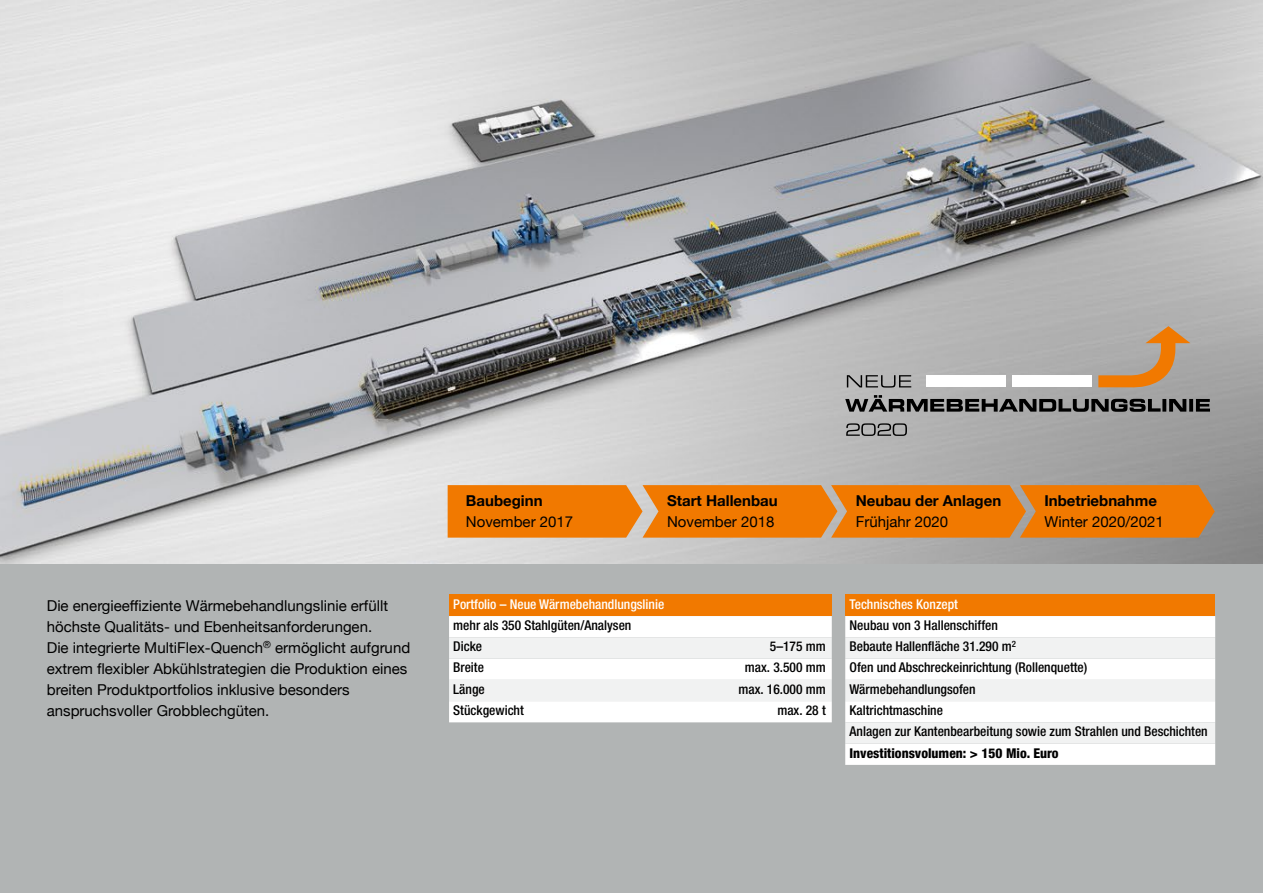
<style>
.page{position:relative;width:1263px;height:893px;background:#b1b4b4}
.page>*{position:absolute;margin:0;border:0;box-sizing:border-box;transform-origin:0 0}
.t1{font:15px/21px "Helvetica Neue";color:#000}
.t2{font:700 15px "Helvetica Neue";color:#000}
.t3{font:500 condensed 13.5px/21.3px "Helvetica Neue LT Pro";color:#000}
.t4{font:500 condensed 13.5px "Helvetica Neue LT Pro";color:#fff}
.t5{font:800 condensed 13.5px "Helvetica Neue LT Pro";color:#000}
</style>
<div class="page">
<img style="left:0;top:0;width:1263px;height:563px">
<svg style="left:846px;top:423px;width:61px;height:13px"></svg>
<svg style="left:845px;top:326px;width:365px;height:86px"></svg>
<div style="left:449px;top:595px;width:383px;height:21px;background:#f17900"></div>
<svg style="left:449px;top:616px;width:383px;height:106px;background:#f8f9f9"></svg>
<div style="left:845px;top:595px;width:370px;height:21px;background:#f17900"></div>
<div style="left:845px;top:616px;width:370px;height:149px;background:#fff"></div>
<svg style="left:845px;top:637px;width:370px;height:107px;background:#f5f6f6"></svg>
<svg style="left:448px;top:485px;width:767px;height:53px;background:#ec7c0c"></svg>
<p class="t1" style="left:47px;top:596px;width:365px">Die energieeffiziente Wärmebehandlungslinie erfüllt höchste Qualitäts- und Ebenheitsanforderungen.<br>Die integrierte MultiFlex-Quench<sup>®</sup> ermöglicht aufgrund extrem flexibler Abkühlstrategien die Produktion eines breiten Produktportfolios inklusive besonders anspruchsvoller Grobblechgüten.</p>
<p class="t2" style="left:466px;top:489px;width:78px">Baubeginn</p>
<p class="t1" style="left:466px;top:512px;width:109px">November 2017</p>
<p class="t2" style="left:667px;top:489px;width:112px">Start Hallenbau</p>
<p class="t1" style="left:667px;top:512px;width:109px">November 2018</p>
<p class="t2" style="left:856px;top:489px;width:147px">Neubau der Anlagen</p>
<p class="t1" style="left:856px;top:512px;width:94px">Frühjahr 2020</p>
<p class="t2" style="left:1044px;top:489px;width:114px">Inbetriebnahme</p>
<p class="t1" style="left:1044px;top:512px;width:121px">Winter 2020/2021</p>
<p class="t4" style="left:453px;top:596px;width:213px">Portfolio – Neue Wärmebehandlungslinie</p>
<p class="t3" style="left:453px;top:614px;width:180px">mehr als 350 Stahlgüten/Analysen<br>Dicke</p>
<p class="t3" style="left:770px;top:636px;width:57px">5–175 mm</p>
<p class="t3" style="left:453px;top:657px;width:32px">Breite</p>
<p class="t3" style="left:745px;top:657px;width:82px">max. 3.500 mm</p>
<p class="t3" style="left:453px;top:678px;width:33px">Länge</p>
<p class="t3" style="left:738px;top:678px;width:89px">max. 16.000 mm</p>
<p class="t3" style="left:453px;top:699px;width:72px">Stückgewicht</p>
<p class="t3" style="left:777px;top:699px;width:50px">max. 28 t</p>
<p class="t4" style="left:849px;top:596px;width:110px">Technisches Konzept</p>
<p class="t3" style="left:849px;top:614px;width:360px">Neubau von 3 Hallenschiffen<br>Bebaute Hallenfläche 31.290 m<sup>2<br></sup>Ofen und Abschreckeinrichtung (Rollenquette)<br>Wärmebehandlungsofen<br>Kaltrichtmaschine<br>Anlagen zur Kantenbearbeitung sowie zum Strahlen und Beschichten</p>
<p class="t5" style="left:849px;top:744px;width:211px">Investitionsvolumen: &gt; 150 Mio. Euro</p>
</div>
